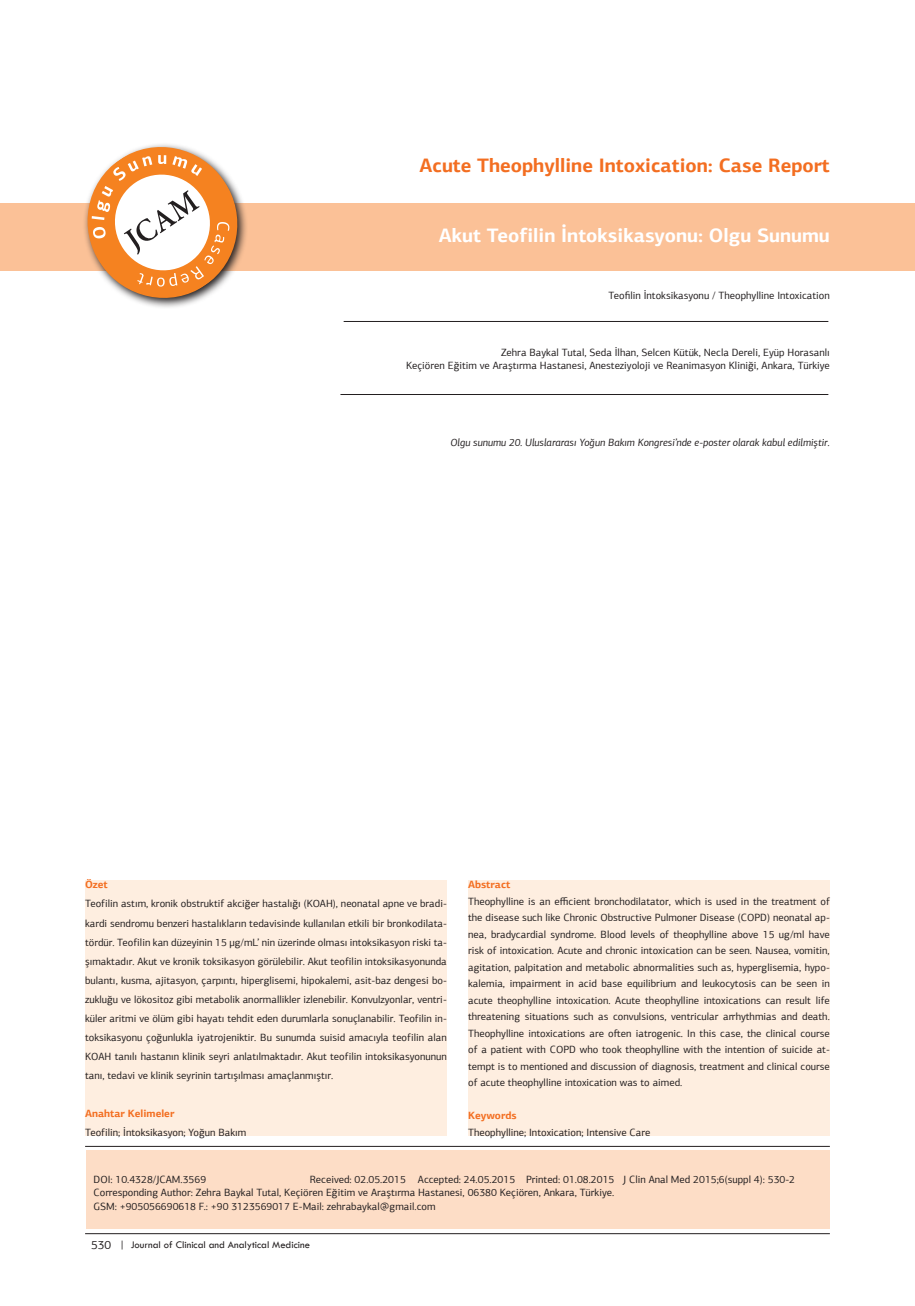
<style>
.page{position:relative;width:915px;height:1306px;background:#fff}
.page>*{position:absolute;margin:0;border:0;box-sizing:border-box;transform-origin:0 0}
.t1{font:700 19.5px "PF Agora Sans Pro";color:#f36e21}
.t2{font:700 19.5px "PF Agora Sans Pro";color:#fff}
.t3{font:10.5px/16.5px "PF Agora Sans Pro";color:#231f20}
.t4{font:10.5px "Tw Cen";color:#231f20}
.t5{font:italic 10.5px "PF Agora Sans Pro";color:#231f20}
.s1{font-weight:700;color:#f36e21}
.s2{font-family:"PF Agora Sans Pro";font-size:12px}
</style>
<div class="page">
<div style="left:87px;top:1150px;width:742px;height:79px;background:#fdddc6"></div>
<div style="left:0;top:203px;width:914px;height:67px;background:#fbc197"></div>
<hr style="left:85px;top:1146px;width:744px;height:1px;background:#231f20">
<hr style="left:343px;top:321px;width:485px;height:1px;background:#231f20">
<hr style="left:340px;top:394px;width:488px;height:1px;background:#231f20">
<svg style="left:77px;top:144px;width:170px;height:164px"></svg>
<div style="left:85px;top:880px;width:361px;height:255px;background:#feeee0"></div>
<div style="left:468px;top:880px;width:361px;height:255px;background:#feeee0"></div>
<hr style="left:85px;top:1233px;width:744px;height:1px;background:#231f20">
<p class="t1" style="left:419px;top:152px;width:411px">Acute Theophylline Intoxication: Case Report</p>
<p class="t2" style="left:439px;top:223px;width:392px">Akut Teofilin İntoksikasyonu: Olgu Sunumu</p>
<p class="t3" style="left:608px;top:287px;width:223px">Teofilin İntoksikasyonu / Theophylline Intoxication</p>
<p class="t3" style="left:406px;top:345px;width:425px;line-height:13.5px;text-align:right">Zehra Baykal Tutal, Seda İlhan, Selcen Kütük, Necla Dereli, Eyüp Horasanlı<br>Keçiören Eğitim ve Araştırma Hastanesi, Anesteziyoloji ve Reanimasyon Kliniği, Ankara, Türkiye</p>
<p class="t5" style="left:450px;top:436px;width:381px">Olgu sunumu 20. Uluslararası Yoğun Bakım Kongresi’nde e-poster olarak kabul edilmiştir.</p>
<p class="t3" style="left:85px;top:875px;width:363px;line-height:19px"><span class="s1">Özet<br></span>Teofilin astım, kronik obstruktif akciğer hastalığı (KOAH), neonatal apne ve bradi&shy;kardi sendromu benzeri hastalıkların tedavisinde kullanılan etkili bir bronkodilata&shy;tördür. Teofilin kan düzeyinin 15 µg/mL’ nin üzerinde olması intoksikasyon riski ta&shy;şımaktadır. Akut ve kronik toksikasyon görülebilir. Akut teofilin intoksikasyonunda bulantı, kusma, ajitasyon, çarpıntı, hiperglisemi, hipokalemi, asit-baz dengesi bo&shy;zukluğu ve lökositoz gibi metabolik anormallikler izlenebilir. Konvulzyonlar, ventri&shy;küler aritmi ve ölüm gibi hayatı tehdit eden durumlarla sonuçlanabilir. Teofilin in&shy;toksikasyonu çoğunlukla iyatrojeniktir. Bu sunumda suisid amacıyla teofilin alan KOAH tanılı hastanın klinik seyri anlatılmaktadır. Akut teofilin intoksikasyonunun tanı, tedavi ve klinik seyrinin tartışılması amaçlanmıştır.</p>
<p class="t3" style="left:85px;top:1103px;width:163px;line-height:19px"><span class="s1">Anahtar Kelimeler<br></span>Teofilin; İntoksikasyon; Yoğun Bakım</p>
<p class="t3" style="left:468px;top:876px;width:363px"><span class="s1">Abstract<br></span>Theophylline is an efficient bronchodilatator, which is used in the treatment of the disease such like Chronic Obstructive Pulmoner Disease (COPD) neonatal ap&shy;nea, bradycardial syndrome. Blood levels of theophylline above 15 ug/ml have risk of intoxication. Acute and chronic intoxication can be seen. Nausea, vomitin, agitation, palpitation and metabolic abnormalities such as, hyperglisemia, hypo&shy;kalemia, impairment in acid base equilibrium and leukocytosis can be seen in acute theophylline intoxication. Acute theophylline intoxications can result life threatening situations such as convulsions, ventricular arrhythmias and death.<br>Theophylline intoxications are often iatrogenic. In this case, the clinical course of a patient with COPD who took theophylline with the intention of suicide at&shy;tempt is to mentioned and discussion of diagnosis, treatment and clinical course of acute theophylline intoxication was to aimed.</p>
<p class="t3" style="left:468px;top:1107px;width:184px"><span class="s1">Keywords<br></span>Theophylline; Intoxication; Intensive Care</p>
<p class="t3" style="left:94px;top:1172px;width:702px;line-height:13.5px;text-indent:216px">Received: 02.05.2015 Accepted: 24.05.2015 Printed: 01.08.2015 J Clin Anal Med 2015;6(suppl 4): 530-2<br>Corresponding Author: Zehra Baykal Tutal, Keçiören Eğitim ve Araştırma Hastanesi, 06380 Keçiören, Ankara, Türkiye.<br>GSM: +905056690618 F.: +90 3123569017 E-Mail: zehrabaykal@gmail.com</p>
<p class="t3" style="left:94px;top:1170px;width:114px">DOI: 10.4328/JCAM.3569</p>
<p class="t4" style="left:91px;top:1237px;width:220px"><span class="s2">530</span> | Journal of Clinical and Analytical Medicine</p>
<p class="t4" style="left:89px;top:1243px;width:198px"><span class="s2">1</span> | Journal of Clinical and Analytical Medicine</p>
</div>
